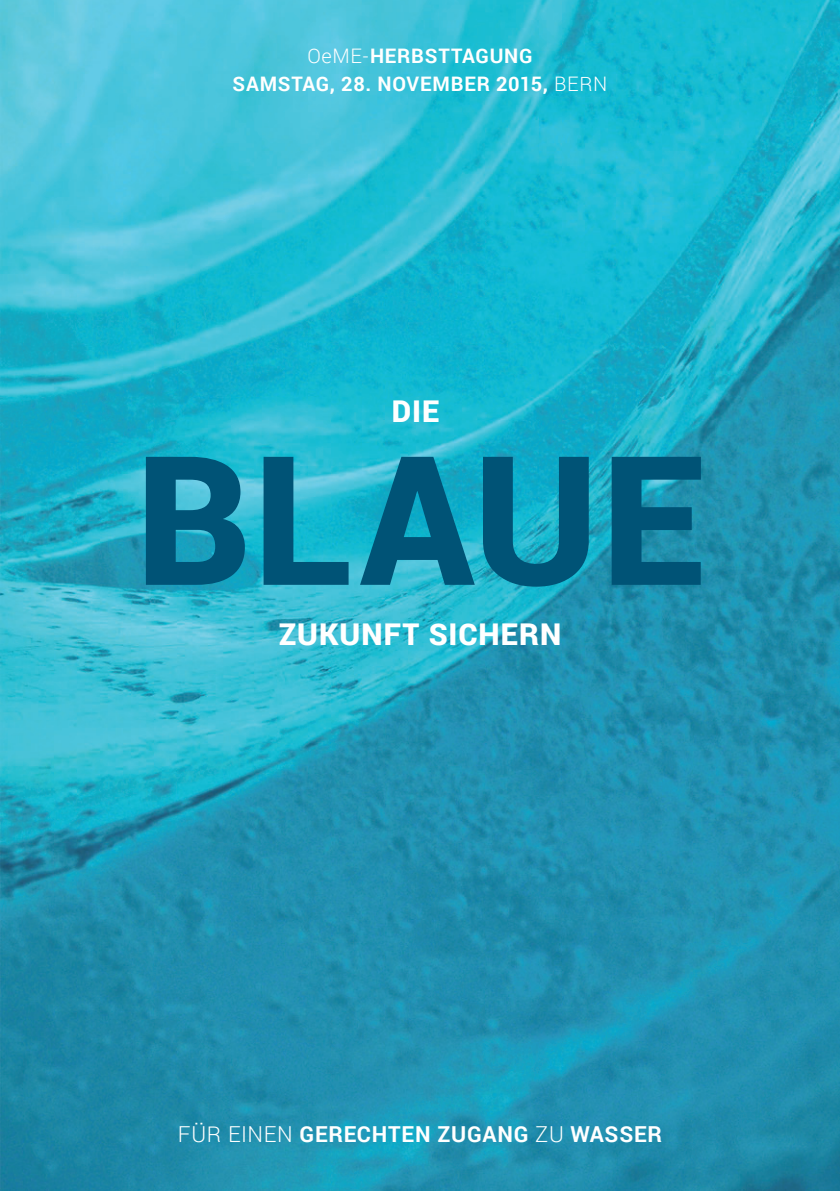
<style>
.page{position:relative;width:840px;height:1191px;background:#fff}
.page>*{position:absolute;margin:0;border:0;box-sizing:border-box;transform-origin:0 0}
.t1{font:900 180px "Roboto";letter-spacing:.015em;color:#005376}
.t2{font:900 30px "Roboto";letter-spacing:.035em;color:#fff}
.t3{font:700 22px "Roboto";letter-spacing:.035em;color:#fff}
.t4{font:700 20px/28px "Roboto";letter-spacing:.04em;color:#fff;text-align:center}
.s1{font-weight:300}
</style>
<div class="page">
<img style="left:0;top:0;width:839px;height:1191px">
<p class="t4" style="left:232px;top:41px;width:376px"><span class="s1">OeME-</span>HERBSTTAGUNG<br>SAMSTAG, 28. NOVEMBER 2015, <span class="s1">BERN</span></p>
<h2 class="t2" style="left:392px;top:390px;width:49px">DIE</h2>
<h1 class="t1" style="left:136px;top:393px;width:569px">BLAUE</h1>
<h2 class="t2" style="left:278px;top:613px;width:284px">ZUKUNFT SICHERN</h2>
<p class="t3" style="left:178px;top:1118px;width:485px"><span class="s1">FÜR EINEN</span> GERECHTEN ZUGANG <span class="s1">ZU</span> WASSER</p>
</div>
